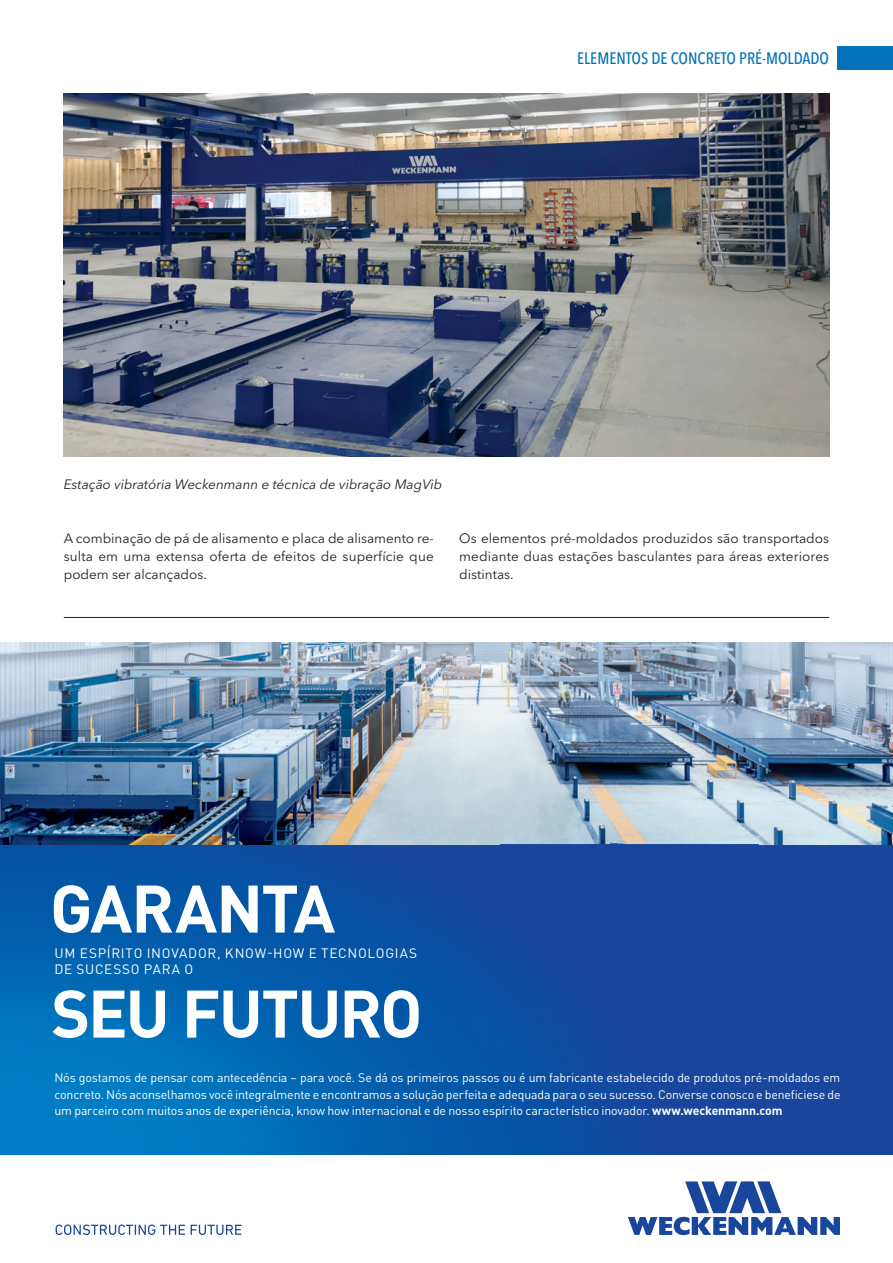
<style>
.page{position:relative;width:893px;height:1263px;background:#fff}
.page>*{position:absolute;margin:0;border:0;box-sizing:border-box;transform-origin:0 0}
.t1{font:700 66px/105px "DIN Pro";letter-spacing:-.03em;color:#fff}
.t2{font:500 16.5px "Avenir Next Condensed";color:#0372bb}
.t3{font:13.5px/18px "Avenir Next";letter-spacing:.01em;color:#231f20;text-align:justify}
.t4{font:13.5px/16.2px "DIN Pro";letter-spacing:.05em;color:#fff}
.t5{font:italic 13.5px "Avenir Next";color:#231f20}
.t6{font:12.3px/16.5px "DIN Pro";letter-spacing:-.01em;color:#fff;text-align:justify}
.s1{font-weight:700}
</style>
<div class="page">
<div style="left:0;top:844px;width:893px;height:311px;background:#18469d"></div>
<img style="left:0;top:844px;width:596px;height:311px">
<img style="left:0;top:642px;width:893px;height:202px">
<svg style="left:628px;top:1181px;width:212px;height:54px"></svg>
<svg style="left:56px;top:1224px;width:129px;height:11px"></svg>
<svg style="left:191px;top:1225px;width:50px;height:10px"></svg>
<div style="left:838px;top:47px;width:55px;height:23px;background:#0372bb"></div>
<hr style="left:64px;top:617px;width:765px;height:1px;background:#231f20">
<img style="left:64px;top:94px;width:765px;height:362px">
<p class="t2" style="left:577px;top:51px;width:254px">ELEMENTOS DE CONCRETO PRÉ-MOLDADO</p>
<p class="t5" style="left:64px;top:478px;width:380px">Estação vibratória Weckenmann e técnica de vibração MagVib</p>
<p class="t3" style="left:64px;top:530px;width:371px">A combinação de pá de alisamento e placa de alisamento re&shy;sulta em uma extensa oferta de efeitos de superfície que podem ser alcançados.</p>
<p class="t3" style="left:459px;top:530px;width:371px">Os elementos pré-moldados produzidos são transportados mediante duas estações basculantes para áreas exteriores distintas.</p>
<p class="t1" style="left:50px;top:857px;width:374px">GARANTA<br>SEU FUTURO</p>
<p class="t6" style="left:54px;top:1071px;width:787px">Nós gostamos de pensar com antecedência – para você. Se dá os primeiros passos ou é um fabricante estabelecido de produtos pré-moldados em concreto. Nós aconselhamos você integralmente e encontramos a solução perfeita e adequada para o seu sucesso. Converse conosco e beneficiese de um parceiro com muitos anos de experiência, know how internacional e de nosso espírito característico inovador. <span class="s1">www.weckenmann.com</span></p>
<p class="t4" style="left:55px;top:947px;width:364px">UM ESPÍRITO INOVADOR, KNOW-HOW E TECNOLOGIAS<br>DE SUCESSO PARA O</p>
</div>
